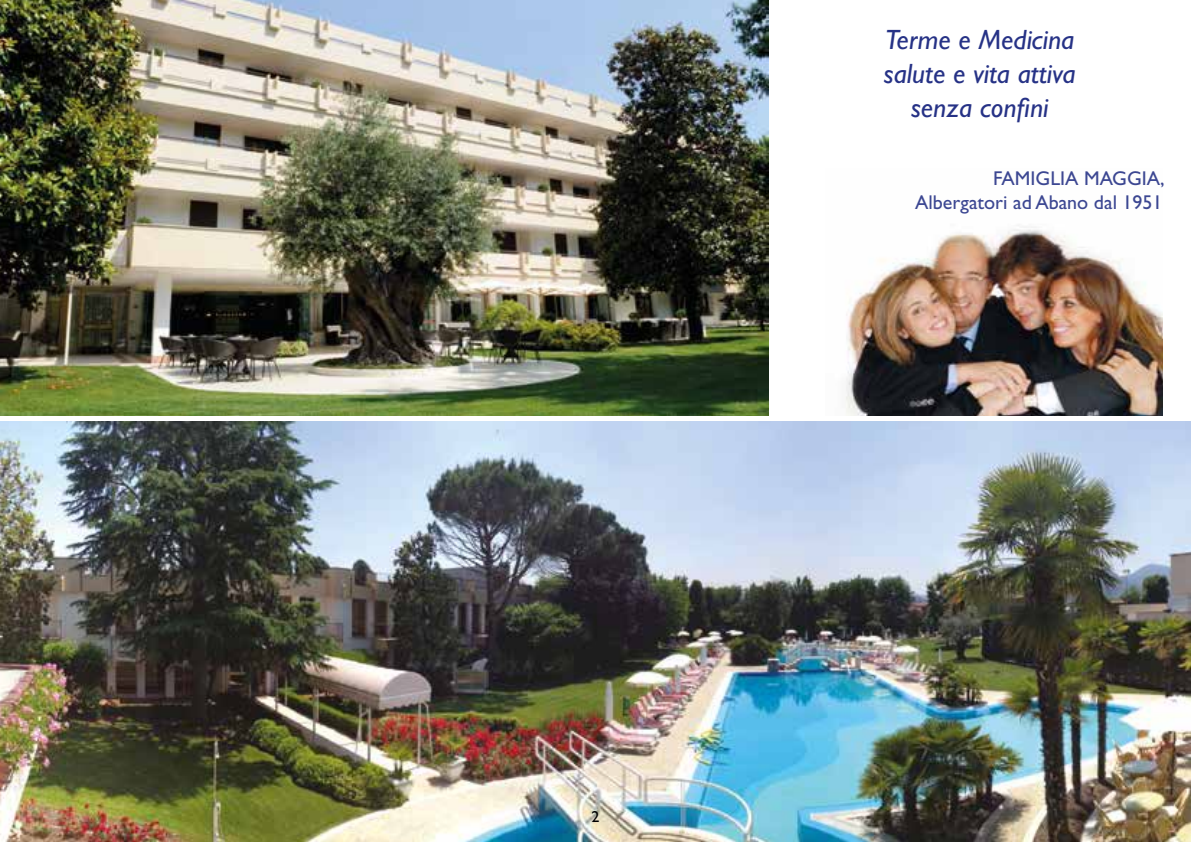
<style>
.page{position:relative;width:1191px;height:842px;background:#fff}
.page>*{position:absolute;margin:0;border:0;box-sizing:border-box;transform-origin:0 0}
.t1{font:italic 28px/33.6px "Gill Sans Std";color:#263286;text-align:center}
.t2{font:20px/24px "Gill Sans Std";color:#3c4792;text-align:right}
.t3{font:16px "Gill Sans Std";color:#000}
</style>
<div class="page">
<img style="left:845px;top:225px;width:317px;height:190px">
<img style="left:0;top:0;width:769px;height:415px">
<img style="left:0;top:421px;width:1191px;height:421px">
<p class="t3" style="left:591px;top:807px;width:9px">2</p>
<p class="t1" style="left:884px;top:23px;width:193px">Terme e Medicina salute e vita attiva senza confini</p>
<p class="t2" style="left:915px;top:166px;width:251px">FAMIGLIA MAGGIA,<br>Albergatori ad Abano dal 1951</p>
</div>
